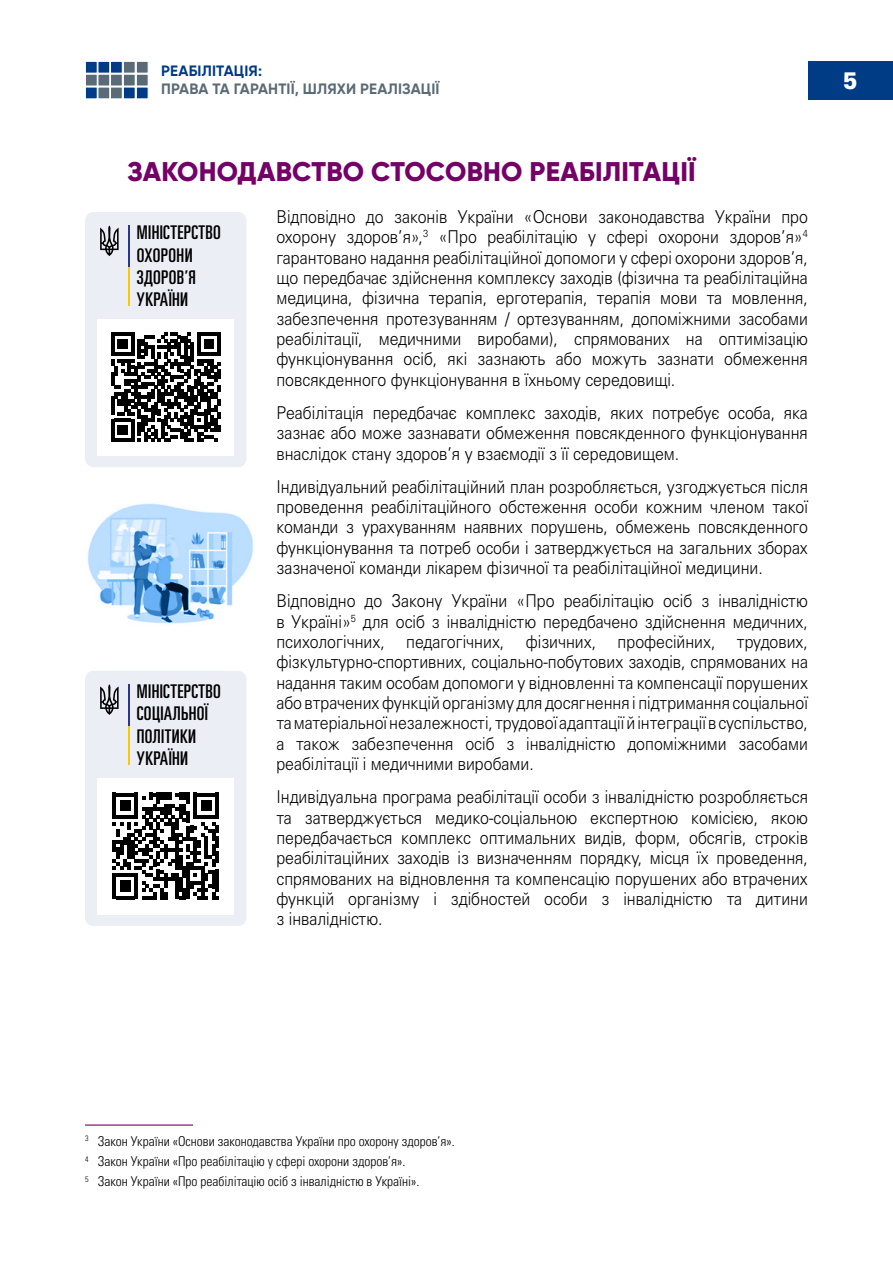
<style>
.page{position:relative;width:893px;height:1263px;background:#fff}
.page>*{position:absolute;margin:0;border:0;box-sizing:border-box;transform-origin:0 0}
.T-01{font:800 27px "Gilroy";letter-spacing:.01em;color:#740068}
.t1{font:900 24px "Univers LTCYR 75";color:#fff;scale:.9 1}
.t2{font:18.9px/22.2px "Univers LTCYR 59 Ult Cond";letter-spacing:.02em;color:#000}
.Main-01{font:300 17.7px/20.4px "Univers LTCYR 45";color:#000;text-align:justify;scale:.9 1}
.t3{font:700 15px "Gilroy";letter-spacing:.01em;color:#5a6a76}
.t4{font:700 15px "Gilroy";letter-spacing:.01em;color:#003b86}
.Snoska{font:13.5px "Univers LTCYR 47 Light Cond";color:#000}
</style>
<div class="page">
<div style="left:808px;top:61px;width:85px;height:38px;background:#003b86"></div>
<div style="left:123px;top:61px;width:13px;height:13px;background:#5a6a76;border:1px solid #fff"></div>
<div style="left:123px;top:87px;width:13px;height:12px;background:#003b86;border:1px solid #fff"></div>
<div style="left:123px;top:74px;width:13px;height:12px;background:#5a6a76;border:1px solid #fff"></div>
<div style="left:136px;top:74px;width:13px;height:12px;background:#5a6a76;border:1px solid #fff"></div>
<div style="left:136px;top:87px;width:13px;height:12px;background:#003b86;border:1px solid #fff"></div>
<div style="left:136px;top:61px;width:13px;height:13px;background:#5a6a76;border:1px solid #fff"></div>
<div style="left:110px;top:61px;width:13px;height:13px;background:#003b86;border:1px solid #fff"></div>
<div style="left:98px;top:61px;width:12px;height:13px;background:#003b86;border:1px solid #fff"></div>
<div style="left:85px;top:61px;width:13px;height:13px;background:#003b86;border:1px solid #fff"></div>
<div style="left:110px;top:87px;width:13px;height:12px;background:#5a6a76;border:1px solid #fff"></div>
<div style="left:98px;top:87px;width:12px;height:12px;background:#5a6a76;border:1px solid #fff"></div>
<div style="left:85px;top:87px;width:13px;height:12px;background:#003b86;border:1px solid #fff"></div>
<div style="left:110px;top:74px;width:13px;height:12px;background:#5a6a76;border:1px solid #fff"></div>
<div style="left:98px;top:74px;width:12px;height:12px;background:#5a6a76;border:1px solid #fff"></div>
<div style="left:85px;top:74px;width:13px;height:12px;background:#5a6a76;border:1px solid #fff"></div>
<hr style="left:85px;top:1124px;width:108px;height:2px;background:#740068">
<div style="left:85px;top:212px;width:162px;height:255px;background:#eceef6;border-radius:9px"></div>
<svg style="left:100px;top:225px;width:19px;height:31px"></svg>
<hr style="left:128px;top:267px;width:2px;height:39px;background:#fcc800">
<hr style="left:128px;top:226px;width:2px;height:41px;background:#2a3690">
<div style="left:98px;top:319px;width:136px;height:136px;background:#fff"></div>
<svg style="left:111px;top:332px;width:110px;height:110px"></svg>
<img style="left:87px;top:503px;width:166px;height:121px">
<div style="left:85px;top:671px;width:162px;height:255px;background:#eceef6;border-radius:9px"></div>
<svg style="left:100px;top:684px;width:19px;height:31px"></svg>
<hr style="left:128px;top:726px;width:2px;height:39px;background:#fcc800">
<hr style="left:128px;top:684px;width:2px;height:42px;background:#2a3690">
<div style="left:98px;top:778px;width:136px;height:136px;background:#fff"></div>
<svg style="left:113px;top:793px;width:106px;height:106px"></svg>
<p class="t4" style="left:161px;top:62px;width:102px">РЕАБІЛІТАЦІЯ:</p>
<p class="t3" style="left:161px;top:80px;width:280px">ПРАВА ТА ГАРАНТІЇ, ШЛЯХИ РЕАЛІЗАЦІЇ</p>
<p class="T-01" style="left:128px;top:155px;width:570px">ЗАКОНОДАВСТВО СТОСОВНО РЕАБІЛІТАЦІЇ</p>
<p class="Main-01" style="left:276px;top:206px;width:592px">Відповідно до законів України «Основи законодавства України про охорону здоров’я»,<sup>3</sup> «Про реабілітацію у сфері охорони здоров’я»<sup>4 </sup>гарантовано надання реабілітаційної допомоги у сфері охорони здоров’я, що передбачає здійснення комплексу заходів (фізична та реабілітаційна медицина, фізична терапія, ерготерапія, терапія мови та мовлення, забезпечення протезуванням / ортезуванням, допоміжними засобами реабілітації, медичними виробами), спрямованих на оптимізацію функціонування осіб, які зазнають або можуть зазнати обмеження повсякденного функціонування в їхньому середовищі.</p>
<p class="Main-01" style="left:276px;top:402px;width:592px">Реабілітація передбачає комплекс заходів, яких потребує особа, яка зазнає або може зазнавати обмеження повсякденного функціонування внаслідок стану здоров’я у взаємодії з її середовищем.</p>
<p class="Main-01" style="left:276px;top:476px;width:592px">Індивідуальний реабілітаційний план розробляється, узгоджується після проведення реабілітаційного обстеження особи кожним членом такої команди з урахуванням наявних порушень, обмежень повсякденного функціонування та потреб особи і затверджується на загальних зборах зазначеної команди лікарем фізичної та реабілітаційної медицини.</p>
<p class="Main-01" style="left:276px;top:590px;width:592px">Відповідно до Закону України «Про реабілітацію осіб з інвалідністю в Україні»<sup>5</sup> для осіб з інвалідністю передбачено здійснення медичних, психологічних, педагогічних, фізичних, професійних, трудових, фізкультурно-спортивних, соціально-побутових заходів, спрямованих на надання таким особам допомоги у відновленні та компенсації порушених або втрачених функцій організму для досягнення і підтримання соціальної та матеріальної незалежності, трудової адаптації й інтеграції в суспільство, а також забезпечення осіб з інвалідністю допоміжними засобами реабілітації і медичними виробами.</p>
<p class="Main-01" style="left:276px;top:786px;width:592px">Індивідуальна програма реабілітації особи з інвалідністю розробляється та затверджується медико-соціальною експертною комісією, якою передбачається комплекс оптимальних видів, форм, обсягів, строків реабілітаційних заходів із визначенням порядку, місця їх проведення, спрямованих на відновлення та компенсацію порушених або втрачених функцій організму і здібностей особи з інвалідністю та дитини з інвалідністю.</p>
<p class="t2" style="left:137px;top:220px;width:86px">МІНІСТЕРСТВО<br>ОХОРОНИ<br>ЗДОРОВ’Я<br>УКРАЇНИ</p>
<p class="t2" style="left:137px;top:679px;width:86px">МІНІСТЕРСТВО<br>СОЦІАЛЬНОЇ<br>ПОЛІТИКИ<br>УКРАЇНИ</p>
<h2 class="t1" style="left:843px;top:63px;width:18px">5</h2>
<p class="Snoska" style="left:85px;top:1131px;width:371px"><sup>3</sup> Закон України «Основи законодавства України про охорону здоров’я».</p>
<p class="Snoska" style="left:85px;top:1152px;width:322px"><sup>4</sup> Закон України «Про реабілітацію у сфері охорони здоров’я».</p>
<p class="Snoska" style="left:85px;top:1172px;width:336px"><sup>5</sup> Закон України «Про реабілітацію осіб з інвалідністю в Україні».</p>
</div>
